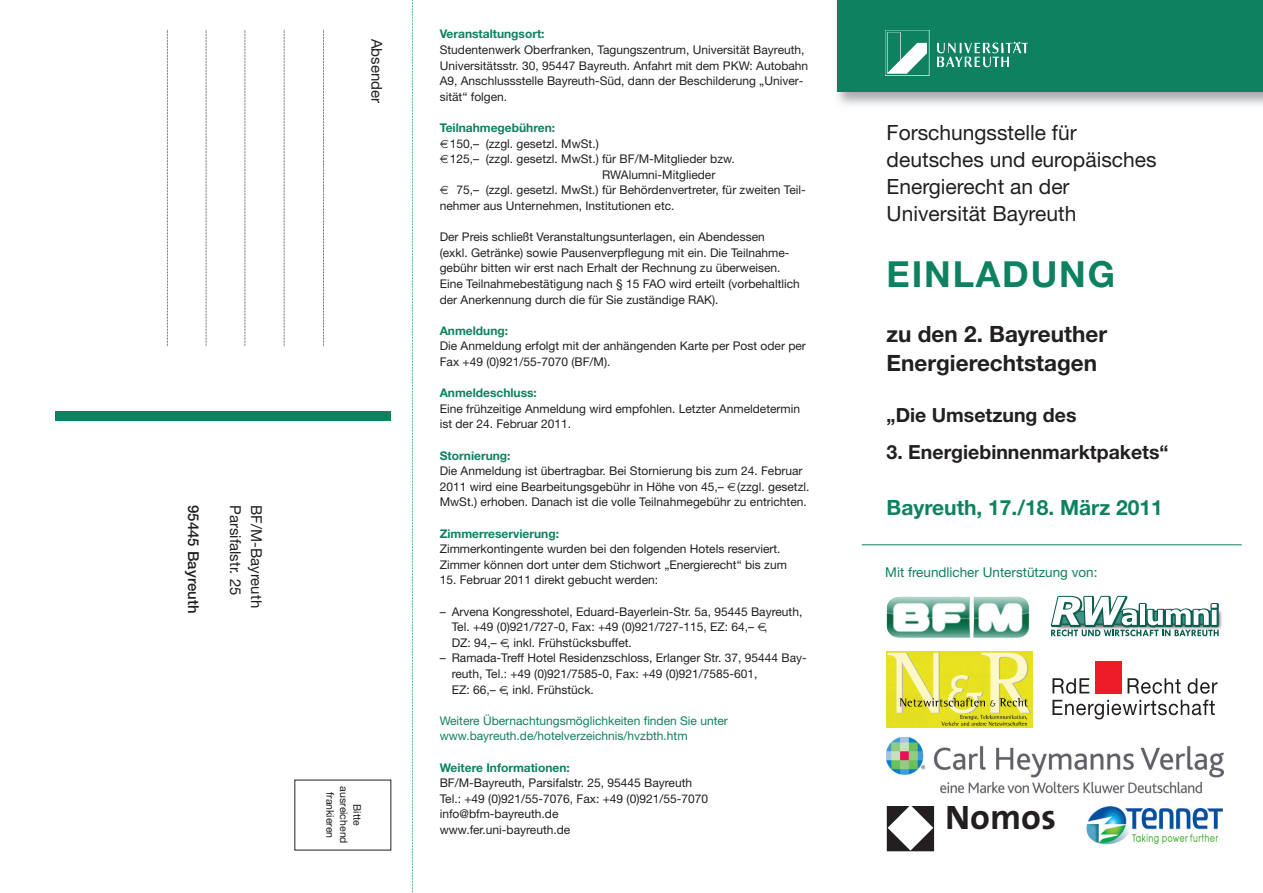
<style>
.page{position:relative;width:1263px;height:893px;background:#fff}
.page>*{position:absolute;margin:0;border:0;box-sizing:border-box;transform-origin:0 0}
.t1{font:700 36px "Helvetica Neue";letter-spacing:.05em;color:#0e8161}
.t2{font:700 35.85px "The Sans";color:#231f20}
.t3{font:700 22.5px/28.5px "Helvetica Neue";color:#231f20}
.t4{font:21px/27px "Helvetica Neue";color:#231f20}
.t5{font:700 21px "Helvetica Neue";color:#0e8161}
.t6{font:700 19.5px "Helvetica Neue";color:#231f20}
.t7{font:15px/21px "Helvetica Neue";color:#231f20}
.t8{font:500 15px "Helvetica Neue";color:#231f20}
.t9{font:13.5px "Helvetica Neue";color:#0e8161}
.t10{font:12px/15.6px "Helvetica Neue";color:#231f20}
.t11{font:700 12px "Helvetica Neue";color:#0e8161}
.t12{font:12px/15.6px "Helvetica Neue";color:#0e8161}
.t13{font:10.5px/13.5px "Helvetica Neue";color:#231f20;text-align:center}
</style>
<div class="page">
<svg style="left:412px;top:0;width:1px;height:893px"></svg>
<svg style="left:167px;top:30px;width:1px;height:316px"></svg>
<svg style="left:206px;top:30px;width:1px;height:316px"></svg>
<svg style="left:245px;top:30px;width:1px;height:316px"></svg>
<svg style="left:284px;top:30px;width:1px;height:316px"></svg>
<svg style="left:323px;top:30px;width:1px;height:316px"></svg>
<div style="left:56px;top:411px;width:335px;height:9px;background:#0e8161"></div>
<div style="left:837px;top:0;width:426px;height:92px;background:#0e8161"></div>
<img style="left:885px;top:31px;width:143px;height:45px">
<div style="left:1095px;top:661px;width:27px;height:33px;background:#ee1c28"></div>
<svg style="left:1052px;top:678px;width:37px;height:16px"></svg>
<svg style="left:1127px;top:678px;width:54px;height:16px"></svg>
<svg style="left:1187px;top:678px;width:30px;height:16px"></svg>
<svg style="left:1052px;top:700px;width:163px;height:19px"></svg>
<img style="left:886px;top:651px;width:147px;height:77px">
<img style="left:1219px;top:610px;width:3px;height:19px">
<svg style="left:1051px;top:596px;width:168px;height:40px"></svg>
<img style="left:886px;top:596px;width:144px;height:42px">
<img style="left:886px;top:738px;width:337px;height:56px">
<svg style="left:887px;top:806px;width:46px;height:45px"></svg>
<img style="left:1086px;top:806px;width:136px;height:39px">
<hr style="left:862px;top:544px;width:380px;height:1px;background:#0e8161">
<p class="t8" style="left:199px;top:505px;width:110px;rotate:90deg">95445 Bayreuth</p>
<p class="t7" style="left:266px;top:505px;width:104px;rotate:90deg">BF/M-Bayreuth<br>Parsifalstr. 25</p>
<p class="t7" style="left:386px;top:39px;width:66px;rotate:90deg">Absender</p>
<p class="t13" style="left:363px;top:786px;width:59px;rotate:90deg">Bitte ausreichend frankieren</p>
<p class="t11" style="left:440px;top:30px;width:106px">Veranstaltungsort:</p>
<p class="t10" style="left:440px;top:43px;width:370px">Studentenwerk Oberfranken, Tagungszentrum, Universität Bayreuth, Universitätsstr. 30, 95447 Bayreuth. Anfahrt mit dem PKW: Autobahn A9, Anschlussstelle Bayreuth-Süd, dann der Beschilderung „Univer&shy;sität“ folgen.</p>
<p class="t11" style="left:440px;top:123px;width:117px">Teilnahmegebühren:</p>
<p class="t10" style="left:450px;top:137px;width:151px">150,– (zzgl. gesetzl. MwSt.)</p>
<p class="t10" style="left:450px;top:152px;width:287px">125,– (zzgl. gesetzl. MwSt.) für BF/M-Mitglieder bzw.</p>
<p class="t10" style="left:602px;top:168px;width:115px">RWAlumni-Mitglieder</p>
<p class="t10" style="left:456px;top:183px;width:351px">75,– (zzgl. gesetzl. MwSt.) für Behördenvertreter, für zweiten Teil-</p>
<p class="t10" style="left:440px;top:199px;width:236px">nehmer aus Unternehmen, Institutionen etc.</p>
<p class="t10" style="left:440px;top:230px;width:362px">Der Preis schließt Veranstaltungsunterlagen, ein Abendessen<br>(exkl. Getränke) sowie Pausenverpflegung mit ein. Die Teilnahme&shy;gebühr bitten wir erst nach Erhalt der Rechnung zu überweisen.<br>Eine Teilnahmebestätigung nach § 15 FAO wird erteilt (vorbehaltlich der Anerkennung durch die für Sie zuständige RAK).</p>
<p class="t11" style="left:440px;top:326px;width:70px">Anmeldung:</p>
<p class="t10" style="left:440px;top:339px;width:368px">Die Anmeldung erfolgt mit der anhängenden Karte per Post oder per<br>Fax +49 (0)921/55-7070 (BF/M).</p>
<p class="t11" style="left:440px;top:389px;width:99px">Anmeldeschluss:</p>
<p class="t10" style="left:440px;top:402px;width:362px">Eine frühzeitige Anmeldung wird empfohlen. Letzter Anmeldetermin ist der 24. Februar 2011.</p>
<p class="t11" style="left:440px;top:451px;width:72px">Stornierung:</p>
<p class="t10" style="left:440px;top:464px;width:371px">Die Anmeldung ist übertragbar. Bei Stornierung bis zum 24. Februar<br>2011 wird eine Bearbeitungsgebühr in Höhe von 45,– (zzgl. gesetzl.<br>MwSt.) erhoben. Danach ist die volle Teilnahmegebühr zu entrichten.</p>
<p class="t11" style="left:440px;top:529px;width:121px">Zimmerreservierung:</p>
<p class="t10" style="left:440px;top:542px;width:349px">Zimmerkontingente wurden bei den folgenden Hotels reserviert.<br>Zimmer können dort unter dem Stichwort „Energierecht“ bis zum</p>
<p class="t10" style="left:440px;top:573px;width:220px">15. Februar 2011 direkt gebucht werden:</p>
<p class="t10" style="left:452px;top:605px;width:352px;text-indent:-12px">– Arvena Kongresshotel, Eduard-Bayerlein-Str. 5a, 95445 Bayreuth,<br>Tel. +49 (0)921/727-0, Fax: +49 (0)921/727-115, EZ: 64,– ,<br>DZ: 94,– , inkl. Frühstücksbuffet.</p>
<p class="t10" style="left:452px;top:651px;width:357px;text-indent:-12px">– Ramada-Treff Hotel Residenzschloss, Erlanger Str. 37, 95444 Bay&shy;reuth, Tel.: +49 (0)921/7585-0, Fax: +49 (0)921/7585-601,<br>EZ: 66,– , inkl. Frühstück.</p>
<p class="t12" style="left:440px;top:714px;width:290px">Weitere Übernachtungsmöglichkeiten finden Sie unter www.bayreuth.de/hotelverzeichnis/hvzbth.htm</p>
<p class="t11" style="left:440px;top:763px;width:132px">Weitere Informationen:</p>
<p class="t10" style="left:440px;top:776px;width:270px">BF/M-Bayreuth, Parsifalstr. 25, 95445 Bayreuth Tel.: +49 (0)921/55-7076, Fax: +49 (0)921/55-7070 info@bfm-bayreuth.de<br>www.fer.uni-bayreuth.de</p>
<h3 class="t4" style="left:887px;top:121px;width:271px">Forschungsstelle für deutsches und europäisches<br>Energierecht an der<br>Universität Bayreuth</h3>
<h1 class="t1" style="left:887px;top:262px;width:230px">EINLADUNG</h1>
<h3 class="t3" style="left:887px;top:322px;width:222px">zu den 2. Bayreuther<br>Energierechtstagen</h3>
<h3 class="t6" style="left:887px;top:409px;width:191px">„Die Umsetzung des</h3>
<h3 class="t6" style="left:887px;top:446px;width:283px">3. Energiebinnenmarktpakets“</h3>
<h3 class="t5" style="left:887px;top:500px;width:278px">Bayreuth, 17./18. März 2011</h3>
<p class="t9" style="left:885px;top:567px;width:214px">Mit freundlicher Unterstützung von:</p>
<h2 class="t2" style="left:945px;top:803px;width:112px">Nomos</h2>
</div>
